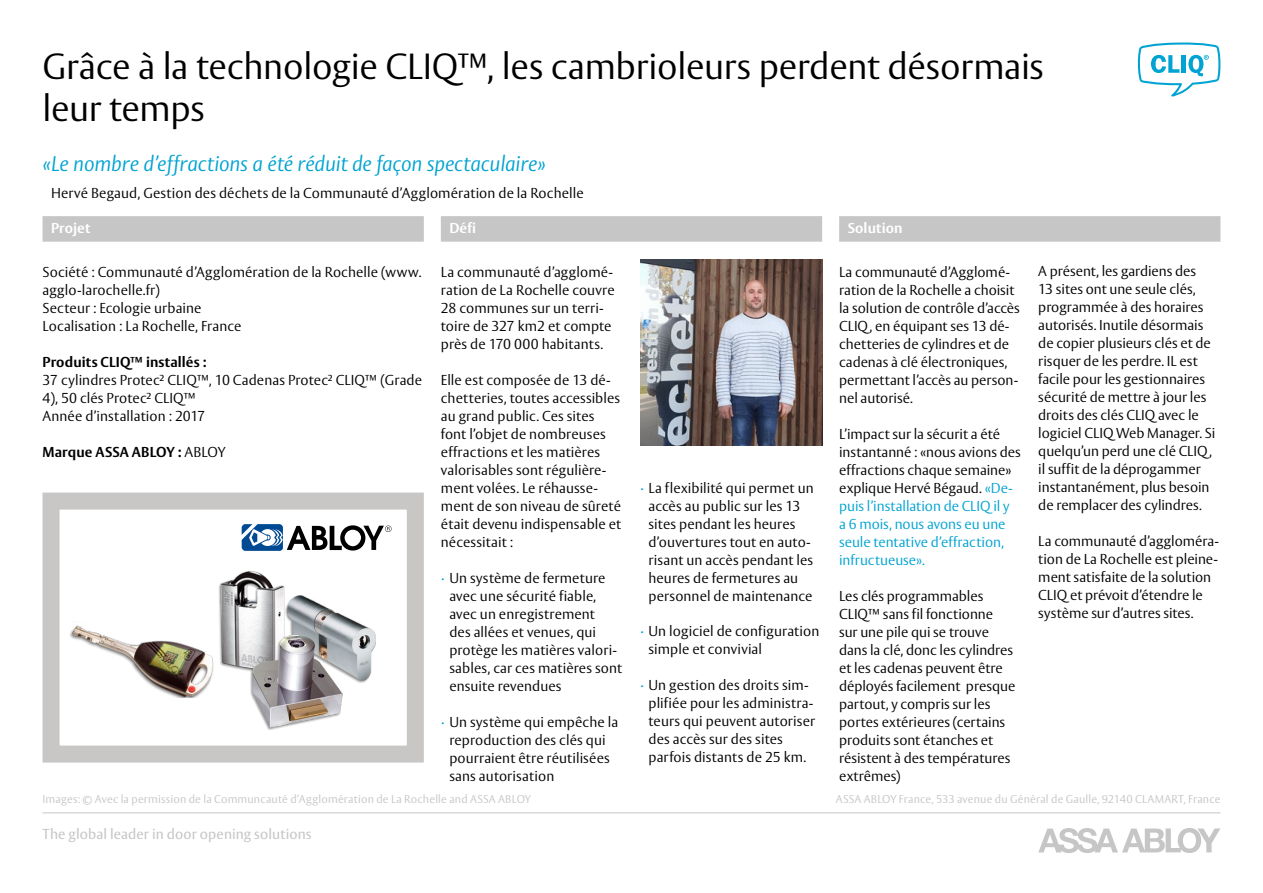
<style>
.page{position:relative;width:1263px;height:893px;background:#fff}
.page>*{position:absolute;margin:0;border:0;box-sizing:border-box;transform-origin:0 0}
.t1{font:300 36px/42px "ASSA Vesta";letter-spacing:-.01em;color:#000}
.t2{font:italic 300 21px "ASSA Vesta";letter-spacing:-.01em;color:#00a3d2}
.t3{font:300 14.25px/18px "ASSA Vesta";letter-spacing:.005em;color:#000}
.t4{font:700 14.25px "ASSA Vesta";letter-spacing:.01em;color:#000}
.t5{font:14.25px "ASSA Vesta";letter-spacing:.01em;color:#c6c6c6}
.t6{font:700 14.25px "ASSA Vesta";letter-spacing:.01em;color:#fff}
.t7{font:300 11.25px "ASSA Vesta";letter-spacing:.015em;color:#c6c6c6}
.s1{color:#00a3d2}
.s2{font-weight:300}
</style>
<div class="page">
<hr style="left:43px;top:812px;width:1177px;height:1px;background:#c6c6c6">
<div style="left:43px;top:216px;width:381px;height:26px;background:#c6c6c6"></div>
<div style="left:441px;top:216px;width:381px;height:26px;background:#c6c6c6"></div>
<div style="left:839px;top:216px;width:381px;height:26px;background:#c6c6c6"></div>
<img style="left:640px;top:260px;width:182px;height:186px">
<svg style="left:1038px;top:828px;width:182px;height:25px"></svg>
<img style="left:69px;top:572px;width:306px;height:158px">
<div style="left:43px;top:493px;width:381px;height:270px;border:17px solid #c8c7c6"></div>
<svg style="left:242px;top:524px;width:149px;height:27px"></svg>
<svg style="left:1138px;top:43px;width:82px;height:54px"></svg>
<h1 class="t1" style="left:43px;top:47px;width:1003px">Grâce à la technologie CLIQ™, les cambrioleurs perdent désormais leur temps</h1>
<h2 class="t2" style="left:43px;top:151px;width:505px">«Le nombre d’effractions a été réduit de façon spectaculaire»</h2>
<p class="t3" style="left:51px;top:184px;width:534px">Hervé Begaud, Gestion des déchets de la Communauté d’Agglomération de la Rochelle</p>
<p class="t6" style="left:449px;top:219px;width:28px">Défi</p>
<p class="t3" style="left:441px;top:263px;width:175px">La communauté d’agglomé&shy;ration de La Rochelle couvre<br>28 communes sur un terri&shy;toire de 327 km2 et compte près de 170 000 habitants.</p>
<p class="t3" style="left:441px;top:371px;width:182px">Elle est composée de 13 dé&shy;chetteries, toutes accessibles au grand public. Ces sites font l’objet de nombreuses effractions et les matières valorisables sont régulière&shy;ment volées. Le réhausse&shy;ment de son niveau de sûreté était devenu indispensable et nécessitait :</p>
<p class="t3" style="left:449px;top:569px;width:174px;text-indent:-9px"><span class="s1">∙</span> Un système de fermeture avec une sécurité fiable, avec un enregistrement<br>des allées et venues, qui protège les matières valori&shy;sables, car ces matières sont ensuite revendues</p>
<p class="t3" style="left:449px;top:713px;width:170px;text-indent:-9px"><span class="s1">∙</span> Un système qui empêche la reproduction des clés qui pourraient être réutilisées sans autorisation</p>
<p class="t6" style="left:848px;top:219px;width:56px">Solution</p>
<p class="t3" style="left:839px;top:263px;width:182px">La communauté d’Agglomé&shy;ration de la Rochelle a choisit la solution de contrôle d’accès<br>CLIQ, en équipant ses 13 dé&shy;chetteries de cylindres et de cadenas à clé électroniques, permettant l’accès au person&shy;nel autorisé.</p>
<p class="t3" style="left:839px;top:425px;width:183px">L’impact sur la sécurit a été instantanné : «nous avions des effractions chaque semaine» explique Hervé Bégaud. <span class="s1">«De&shy;puis l’installation de CLIQ il y<br>a 6 mois, nous avons eu une seule tentative d’effraction, infructueuse».</span></p>
<p class="t3" style="left:839px;top:587px;width:178px">Les clés programmables<br>CLIQ™ sans fil fonctionne<br>sur une pile qui se trouve dans la clé, donc les cylindres et les cadenas peuvent être déployés facilement presque partout, y compris sur les portes extérieures (certains produits sont étanches et résistent à des températures extrêmes)</p>
<p class="t6" style="left:51px;top:219px;width:41px">Projet</p>
<p class="t3" style="left:43px;top:263px;width:380px">Société : Communauté d’Agglomération de la Rochelle (www. agglo-larochelle.fr)<br>Secteur : Ecologie urbaine<br>Localisation : La Rochelle, France</p>
<p class="t4" style="left:43px;top:353px;width:166px">Produits CLIQ™ installés :</p>
<p class="t3" style="left:43px;top:371px;width:381px">37 cylindres Protec² CLIQ™, 10 Cadenas Protec² CLIQ™ (Grade<br>4), 50 clés Protec² CLIQ™<br>Année d’installation : 2017</p>
<p class="t4" style="left:43px;top:443px;width:185px">Marque ASSA ABLOY : <span class="s2">ABLOY</span></p>
<p class="t3" style="left:1038px;top:263px;width:179px">A présent, les gardiens des<br>13 sites ont une seule clés, programmée à des horaires autorisés. Inutile désormais de copier plusieurs clés et de risquer de les perdre. IL est facile pour les gestionnaires sécurité de mettre à jour les droits des clés CLIQ avec le logiciel CLIQ Web Manager. Si quelqu’un perd une clé CLIQ, il suffit de la déprogammer instantanément, plus besoin de remplacer des cylindres.</p>
<p class="t3" style="left:1038px;top:533px;width:182px">La communauté d’aggloméra&shy;tion de La Rochelle est pleine&shy;ment satisfaite de la solution<br>CLIQ et prévoit d’étendre le système sur d’autres sites.</p>
<p class="t3" style="left:648px;top:479px;width:167px;text-indent:-9px"><span class="s1">∙</span> La flexibilité qui permet un accès au public sur les 13 sites pendant les heures d’ouvertures tout en auto&shy;risant un accès pendant les heures de fermetures au personnel de maintenance</p>
<p class="t3" style="left:648px;top:623px;width:172px;text-indent:-9px"><span class="s1">∙</span> Un logiciel de configuration simple et convivial</p>
<p class="t3" style="left:648px;top:677px;width:168px;text-indent:-9px"><span class="s1">∙</span> Un gestion des droits sim&shy;plifiée pour les administra&shy;teurs qui peuvent autoriser des accès sur des sites parfois distants de 25 km.</p>
<p class="t7" style="left:43px;top:792px;width:490px">Images: © Avec la permission de la Communcauté d’Agglomération de La Rochelle and ASSA ABLOY</p>
<p class="t7" style="left:836px;top:792px;width:386px">ASSA ABLOY France, 533 avenue du Général de Gaulle, 92140 CLAMART, France</p>
<p class="t5" style="left:43px;top:825px;width:271px">The global leader in door opening solutions</p>
</div>
